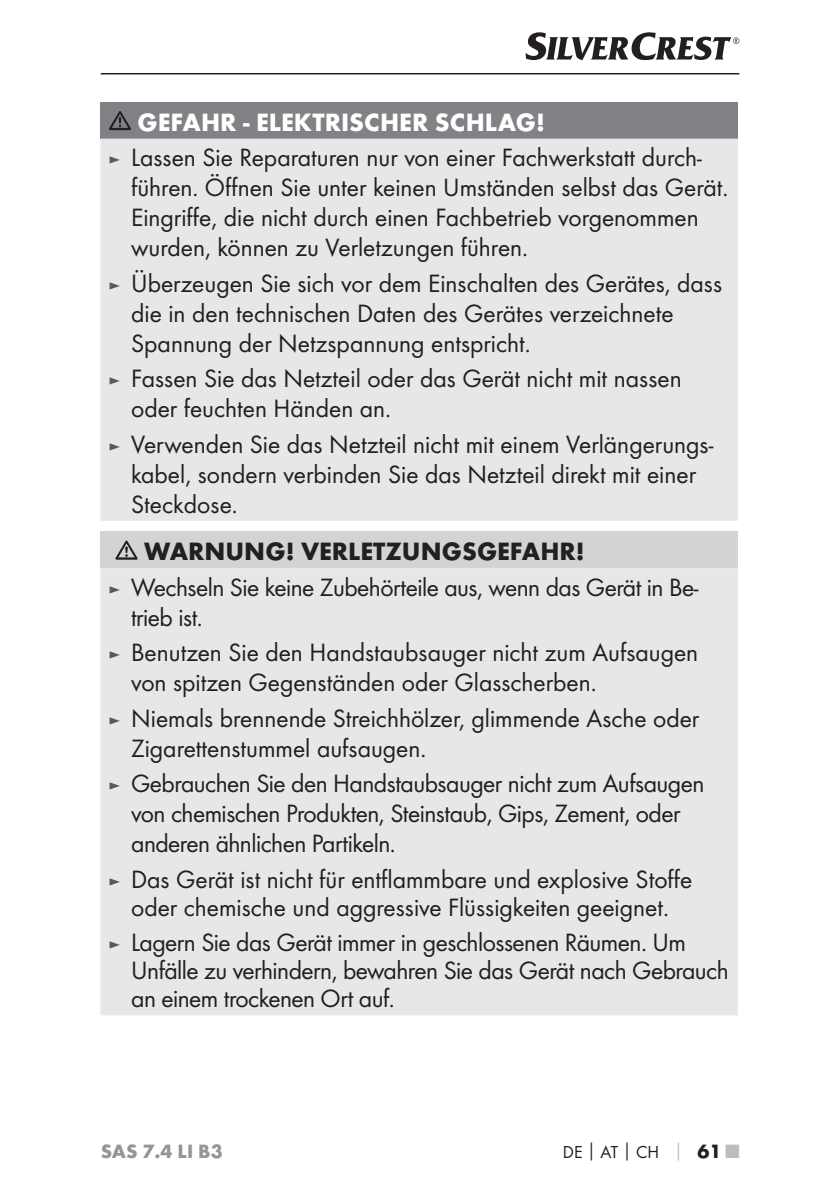
<style>
.page{position:relative;width:840px;height:1191px;background:#fff}
.page>*{position:absolute;margin:0;border:0;box-sizing:border-box;transform-origin:0 0}
.t1{font:26px/30px "Futura Boo";color:#231f20}
.t2{font:26px/30px "Futura Boo";letter-spacing:-.02em;color:#231f20}
.t3{font:700 26px "Futura";color:#fff}
.t4{font:700 26px "Futura";color:#231f20}
.t5{font:700 20px "Futura";color:#939598}
.t6{font:18px "Futura Boo";color:#231f20}
.s1{font-size:18px;color:#58595b}
.s2{font-family:"Futura";font-weight:700}
.s3{font-family:"Futura";font-weight:700;color:#bbbdc0}
.s4{font-family:"Futura";font-weight:700;font-size:20px}
.s5{font-family:"Futura";font-weight:700;font-size:20px;color:#bbbdc0}
</style>
<div class="page">
<hr style="left:101px;top:73px;width:638px;height:1px;background:#231f20">
<svg style="left:525px;top:32px;width:214px;height:28px"></svg>
<div style="left:100px;top:102px;width:637px;height:37px;background:#808285"></div>
<div style="left:100px;top:139px;width:637px;height:382px;background:#e6e7e8"></div>
<svg style="left:109px;top:111px;width:22px;height:19px"></svg>
<div style="left:100px;top:531px;width:637px;height:37px;background:#d1d3d4"></div>
<div style="left:100px;top:568px;width:637px;height:447px;background:#e6e7e8"></div>
<svg style="left:115px;top:540px;width:22px;height:20px"></svg>
<p class="t3" style="left:137px;top:112px;width:408px">GEFAHR - ELEKTRISCHER SCHLAG!</p>
<p class="t1" style="left:131px;top:144px;width:598px;text-indent:-23px"><span class="s1">►</span> Lassen Sie Reparaturen nur von einer Fachwerkstatt durch&shy;führen. Öffnen Sie unter keinen Umständen selbst das Gerät.<br>Eingriffe, die nicht durch einen Fachbetrieb vorgenommen wurden, können zu Verletzungen führen.</p>
<p class="t1" style="left:131px;top:269px;width:592px;text-indent:-23px"><span class="s1">►</span> Überzeugen Sie sich vor dem Einschalten des Gerätes, dass die in den technischen Daten des Gerätes verzeichnete<br>Spannung der Netzspannung entspricht.</p>
<p class="t1" style="left:131px;top:365px;width:551px;text-indent:-23px"><span class="s1">►</span> Fassen Sie das Netzteil oder das Gerät nicht mit nassen oder feuchten Händen an.</p>
<p class="t1" style="left:131px;top:430px;width:583px;text-indent:-23px"><span class="s1">►</span> Verwenden Sie das Netzteil nicht mit einem Verlängerungs&shy;kabel, sondern verbinden Sie das Netzteil direkt mit einer<br>Steckdose.</p>
<p class="t4" style="left:144px;top:541px;width:442px">WARNUNG! VERLETZUNGSGEFAHR!</p>
<p class="t2" style="left:131px;top:573px;width:568px;text-indent:-23px"><span class="s1">►</span> Wechseln Sie keine Zubehörteile aus, wenn das Gerät in Be&shy;trieb ist.</p>
<p class="t1" style="left:131px;top:639px;width:568px;text-indent:-23px"><span class="s1">►</span> Benutzen Sie den Handstaubsauger nicht zum Aufsaugen von spitzen Gegenständen oder Glasscherben.</p>
<p class="t1" style="left:131px;top:704px;width:569px;text-indent:-23px"><span class="s1">►</span> Niemals brennende Streichhölzer, glimmende Asche oder<br>Zigarettenstummel aufsaugen.</p>
<p class="t2" style="left:131px;top:770px;width:574px;text-indent:-23px"><span class="s1">►</span> Gebrauchen Sie den Handstaubsauger nicht zum Aufsaugen von chemischen Produkten, Steinstaub, Gips, Zement, oder anderen ähnlichen Partikeln.</p>
<p class="t1" style="left:108px;top:866px;width:585px;line-height:28px;text-align:center"><span class="s1">►</span> Das Gerät ist nicht für entflammbare und explosive Stoffe oder chemische und aggressive Flüssigkeiten geeignet.</p>
<p class="t2" style="left:131px;top:930px;width:598px;line-height:28px;text-indent:-23px"><span class="s1">►</span> Lagern Sie das Gerät immer in geschlossenen Räumen. Um<br>Unfälle zu verhindern, bewahren Sie das Gerät nach Gebrauch an einem trockenen Ort auf.</p>
<p class="t5" style="left:101px;top:1143px;width:123px">SAS 7.4 LI B3</p>
<p class="t6" style="left:562px;top:1143px;width:178px">DE<span class="s2">│</span>AT<span class="s2">│</span>CH <span class="s3">│</span> <span class="s4">61</span> <span class="s5">■</span></p>
</div>
